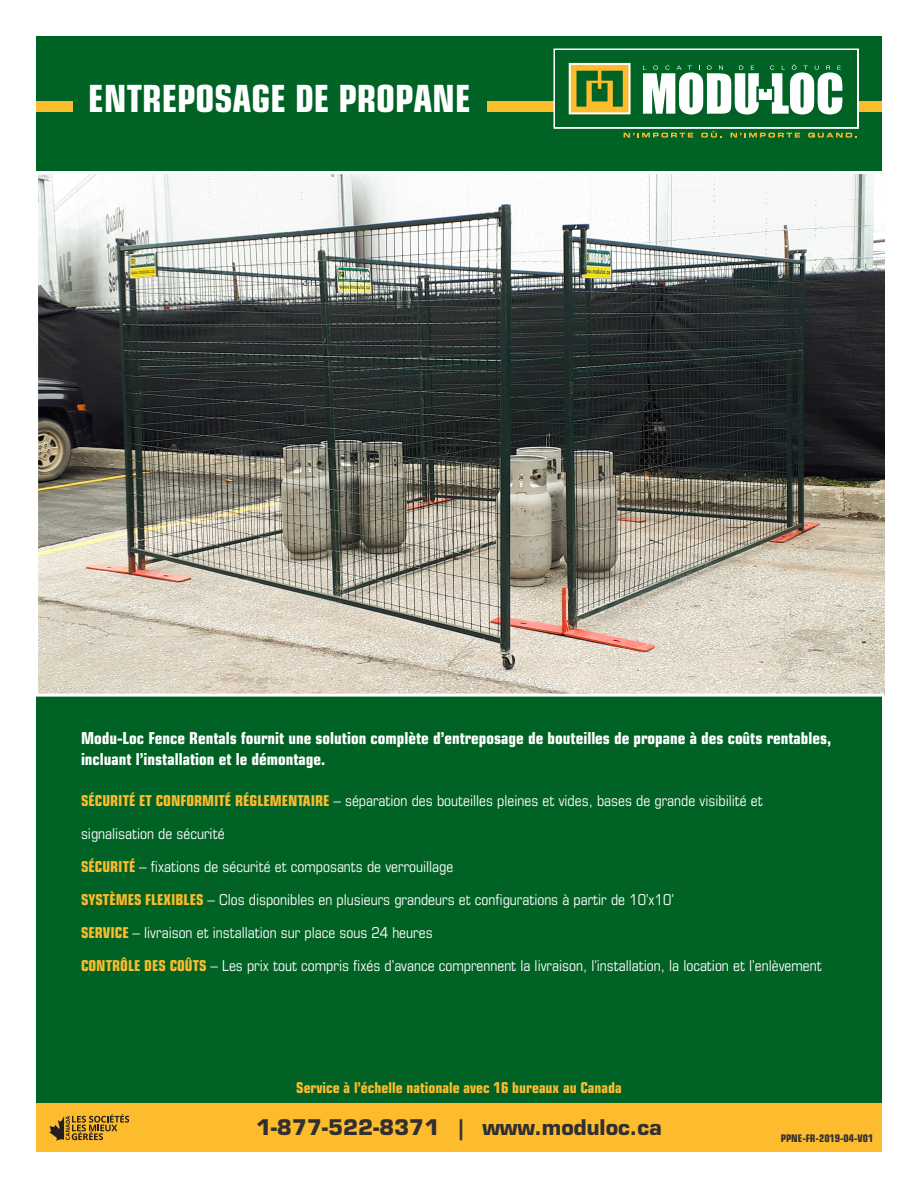
<style>
.page{position:relative;width:918px;height:1188px;background:#fff}
.page>*{position:absolute;margin:0;border:0;box-sizing:border-box;transform-origin:0 0}
.t1{font:700 condensed 37.5px "Eurostile LT Std";color:#fff}
.t2{font:700 21px "Eurostile LT Std";color:#312f30}
.t3{font:700 condensed 16.5px/21px "Eurostile LT Std";color:#fff}
.t4{font:condensed 15px "Eurostile LT Std";color:#fff}
.t5{font:700 condensed 15px "Eurostile LT Std";color:#fdbb2e}
.t6{font:700 condensed 10.5px "Eurostile LT Std";color:#312f30}
.s1{font-weight:700;color:#fdbb2e}
</style>
<div class="page">
<div style="left:36px;top:36px;width:846px;height:1116px;background:#006224"></div>
<div style="left:487px;top:101px;width:395px;height:10px;background:#fdbb2e"></div>
<div style="left:36px;top:101px;width:36px;height:10px;background:#fdbb2e"></div>
<div style="left:36px;top:1104px;width:846px;height:48px;background:#fdbb2e"></div>
<img style="left:39px;top:175px;width:843px;height:518px">
<div style="left:35px;top:171px;width:851px;height:526px;border:3px solid #fff"></div>
<div style="left:553px;top:49px;width:306px;height:80px;border:4px solid #fff"></div>
<div style="left:556px;top:51px;width:301px;height:76px;background:#006224"></div>
<div style="left:569px;top:63px;width:62px;height:51px;background:#fdbb2e;border:2px solid #fff"></div>
<svg style="left:577px;top:71px;width:46px;height:36px"></svg>
<svg style="left:624px;top:133px;width:69px;height:5px"></svg>
<svg style="left:701px;top:131px;width:21px;height:7px"></svg>
<svg style="left:730px;top:133px;width:70px;height:5px"></svg>
<svg style="left:808px;top:133px;width:49px;height:5px"></svg>
<svg style="left:643px;top:64px;width:199px;height:51px"></svg>
<svg style="left:49px;top:1114px;width:80px;height:27px"></svg>
<p class="t1" style="left:88px;top:75px;width:384px">ENTREPOSAGE DE PROPANE</p>
<p class="t3" style="left:81px;top:728px;width:752px">Modu-Loc Fence Rentals fournit une solution complète d’entreposage de bouteilles de propane à des coûts rentables, incluant l’installation et le démontage.</p>
<p class="t4" style="left:81px;top:792px;width:683px"><span class="s1">SÉCURITÉ ET CONFORMITÉ RÉGLEMENTAIRE</span> – séparation des bouteilles pleines et vides, bases de grande visibilité et</p>
<p class="t4" style="left:81px;top:825px;width:145px">signalisation de sécurité</p>
<p class="t4" style="left:81px;top:858px;width:374px"><span class="s1">SÉCURITÉ</span> – fixations de sécurité et composants de verrouillage</p>
<p class="t4" style="left:81px;top:891px;width:594px"><span class="s1">SYSTÈMES FLEXIBLES</span> – Clos disponibles en plusieurs grandeurs et configurations à partir de 10’x10’</p>
<p class="t4" style="left:81px;top:924px;width:353px"><span class="s1">SERVICE</span> – livraison et installation sur place sous 24 heures</p>
<p class="t4" style="left:81px;top:957px;width:742px"><span class="s1">CONTRÔLE DES COÛTS</span> – Les prix tout compris fixés d’avance comprennent la livraison, l’installation, la location et l’enlèvement</p>
<p class="t5" style="left:296px;top:1079px;width:327px">Service à l’échelle nationale avec 16 bureaux au Canada</p>
<p class="t2" style="left:256px;top:1114px;width:407px">1-877-522-8371 | www.moduloc.ca</p>
<p class="t6" style="left:781px;top:1131px;width:94px">PPNE-FR-2019-04-V01</p>
</div>
